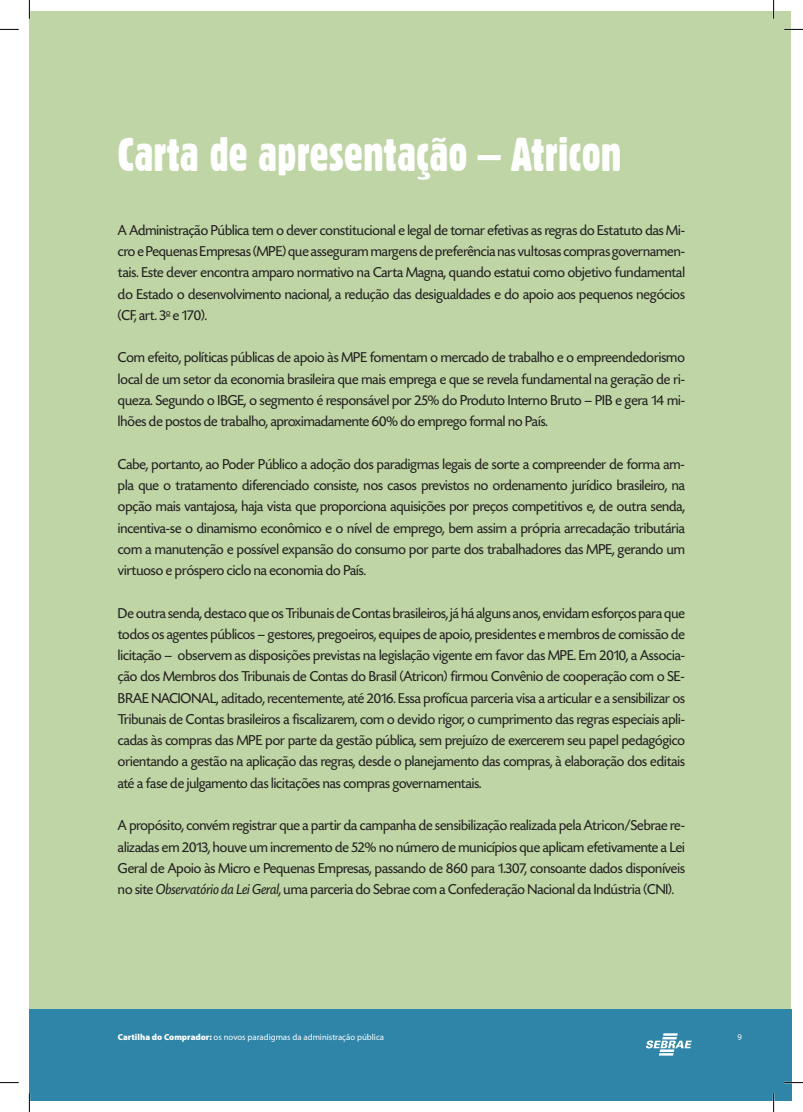
<style>
.page{position:relative;width:803px;height:1112px;background:#fff}
.page>*{position:absolute;margin:0;border:0;box-sizing:border-box;transform-origin:0 0}
.t1{font:46.25px "Gothic 821 Condensed BT";color:#fff}
.t2{font:15px/21.2px "Today SHOP";color:#231f20;text-align:justify}
.t3{font:8.75px "Myriad Pro";color:#fff}
.s1{font-style:italic}
.s2{font-weight:900}
</style>
<div class="page">
<div style="left:29px;top:1008px;width:762px;height:91px;background:#2e85a8"></div>
<svg style="left:646px;top:1033px;width:46px;height:22px"></svg>
<div style="left:29px;top:12px;width:762px;height:996px;background:#bfd5a5"></div>
<svg style="left:0;top:29px;width:19px;height:1px"></svg>
<svg style="left:784px;top:29px;width:19px;height:1px"></svg>
<svg style="left:0;top:1082px;width:19px;height:1px"></svg>
<svg style="left:784px;top:1081px;width:19px;height:2px"></svg>
<svg style="left:29px;top:0;width:1px;height:19px"></svg>
<svg style="left:29px;top:1093px;width:1px;height:18px"></svg>
<svg style="left:773px;top:0;width:1px;height:19px"></svg>
<svg style="left:773px;top:1093px;width:1px;height:18px"></svg>
<h1 class="t1" style="left:118px;top:126px;width:505px">Carta de apresentação – Atricon</h1>
<p class="t2" style="left:118px;top:220px;width:568px">A Administração Pública tem o dever constitucional e legal de tornar efetivas as regras do Estatuto das Mi&shy;cro e Pequenas Empresas (MPE) que asseguram margens de preferência nas vultosas compras governamen&shy;tais. Este dever encontra amparo normativo na Carta Magna, quando estatui como objetivo fundamental do Estado o desenvolvimento nacional, a redução das desigualdades e do apoio aos pequenos negócios (CF, art. 3<sup>o</sup> e 170).</p>
<p class="t2" style="left:118px;top:347px;width:568px">Com efeito, políticas públicas de apoio às MPE fomentam o mercado de trabalho e o empreendedorismo local de um setor da economia brasileira que mais emprega e que se revela fundamental na geração de ri&shy;queza. Segundo o IBGE, o segmento é responsável por 25% do Produto Interno Bruto – PIB e gera 14 mi&shy;lhões de postos de trabalho, aproximadamente 60% do emprego formal no País.</p>
<p class="t2" style="left:118px;top:453px;width:568px">Cabe, portanto, ao Poder Público a adoção dos paradigmas legais de sorte a compreender de forma am&shy;pla que o tratamento diferenciado consiste, nos casos previstos no ordenamento jurídico brasileiro, na opção mais vantajosa, haja vista que proporciona aquisições por preços competitivos e, de outra senda, incentiva-se o dinamismo econômico e o nível de emprego, bem assim a própria arrecadação tributária com a manutenção e possível expansão do consumo por parte dos trabalhadores das MPE, gerando um virtuoso e próspero ciclo na economia do País.</p>
<p class="t2" style="left:118px;top:602px;width:569px">De outra senda, destaco que os Tribunais de Contas brasileiros, já há alguns anos, envidam esforços para que todos os agentes públicos — gestores, pregoeiros, equipes de apoio, presidentes e membros de comissão de licitação — observem as disposições previstas na legislação vigente em favor das MPE. Em 2010, a Associa&shy;ção dos Membros dos Tribunais de Contas do Brasil (Atricon) firmou Convênio de cooperação com o SE-BRAE NACIONAL, aditado, recentemente, até 2016. Essa profícua parceria visa a articular e a sensibilizar os Tribunais de Contas brasileiros a fiscalizarem, com o devido rigor, o cumprimento das regras especiais apli&shy;cadas às compras das MPE por parte da gestão pública, sem prejuízo de exercerem seu papel pedagógico orientando a gestão na aplicação das regras, desde o planejamento das compras, à elaboração dos editais até a fase de julgamento das licitações nas compras governamentais.</p>
<p class="t2" style="left:118px;top:815px;width:568px">A propósito, convém registrar que a partir da campanha de sensibilização realizada pela Atricon/Sebrae re&shy;alizadas em 2013, houve um incremento de 52% no número de municípios que aplicam efetivamente a Lei Geral de Apoio às Micro e Pequenas Empresas, passando de 860 para 1.307, consoante dados disponíveis no site <span class="s1">Observatório da Lei Geral</span>, uma parceria do Sebrae com a Confederação Nacional da Indústria (CNI).</p>
<p class="t3" style="left:118px;top:1031px;width:268px"><span class="s2">Cartilha do Comprador:</span> os novos paradigmas da administração pública</p>
<p class="t3" style="left:737px;top:1031px;width:6px">9</p>
</div>
